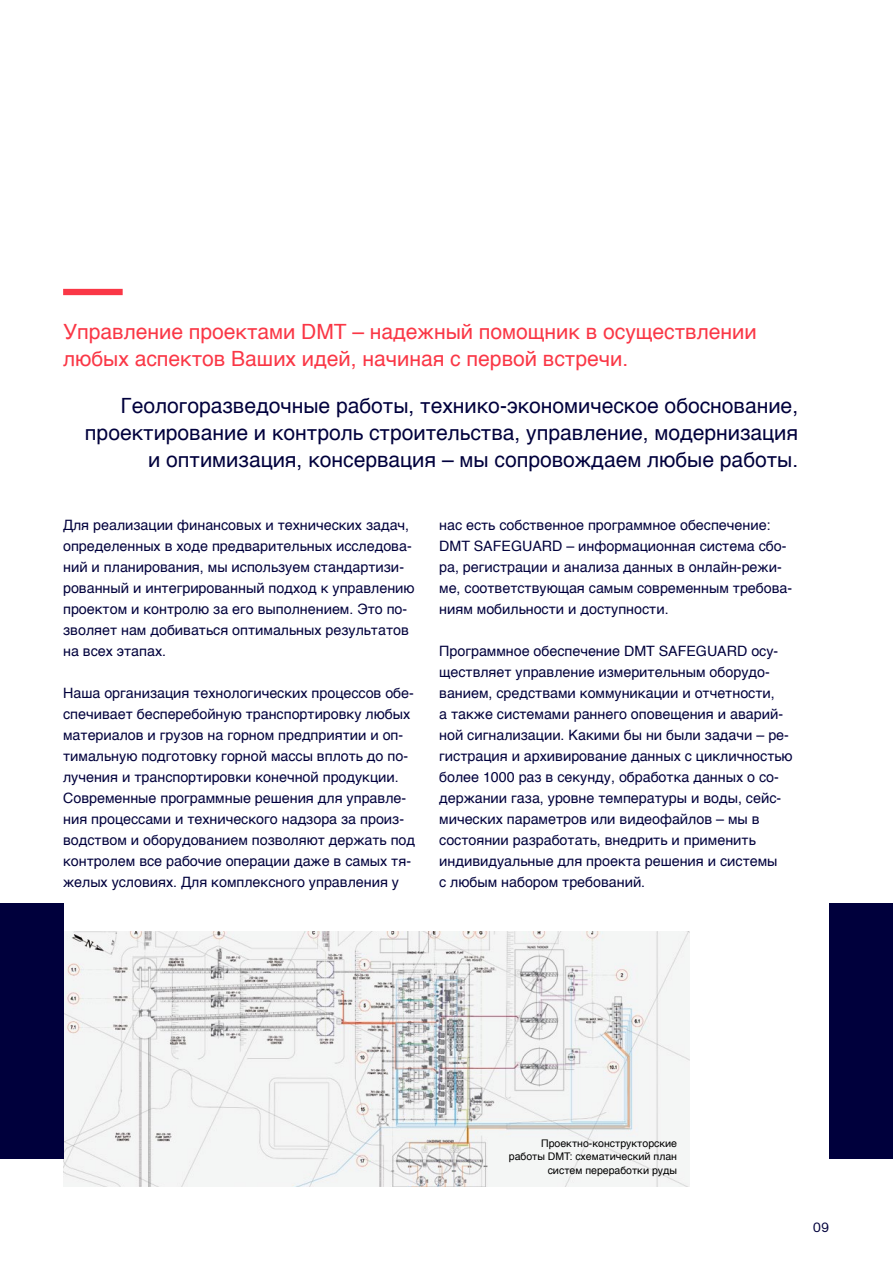
<style>
.page{position:relative;width:893px;height:1263px;background:#fff}
.page>*{position:absolute;margin:0;border:0;box-sizing:border-box;transform-origin:0 0}
.t1{font:21px/27px "Helvetica";color:#00003c;text-align:right}
.t2{font:21px/27px "Helvetica";color:#fa3746}
.t3{font:14.25px/21px "Helvetica";color:#00003c}
.t4{font:13.5px "TNG Pro";color:#00003c}
.t5{font:10.5px/13.5px "Helvetica";color:#000;text-align:right}
</style>
<div class="page">
<img style="left:63px;top:931px;width:627px;height:255px">
<div style="left:830px;top:904px;width:63px;height:255px;background:#00003c"></div>
<div style="left:0;top:904px;width:63px;height:255px;background:#00003c"></div>
<div style="left:63px;top:289px;width:60px;height:6px;background:#fa3746"></div>
<h1 class="t2" style="left:63px;top:319px;width:695px">Управление проектами DMT – надежный помощник в осуществлении любых аспектов Ваших идей, начиная с первой встречи.</h1>
<h1 class="t1" style="left:85px;top:393px;width:715px">Геологоразведочные работы, технико-экономическое обоснование, проектирование и контроль строительства, управление, модернизация и оптимизация, консервация – мы сопровождаем любые работы.</h1>
<p class="t3" style="left:63px;top:515px;width:353px">Для реализации финансовых и технических задач, определенных в ходе предварительных исследова&shy;ний и планирования, мы используем стандартизи&shy;рованный и интегрированный подход к управлению проектом и контролю за его выполнением. Это по&shy;зволяет нам добиваться оптимальных результатов на всех этапах.</p>
<p class="t3" style="left:63px;top:683px;width:354px">Наша организация технологических процессов обе&shy;спечивает бесперебойную транспортировку любых материалов и грузов на горном предприятии и оп&shy;тимальную подготовку горной массы вплоть до по&shy;лучения и транспортировки конечной продукции.<br>Современные программные решения для управле&shy;ния процессами и технического надзора за произ&shy;водством и оборудованием позволяют держать под контролем все рабочие операции даже в самых тя&shy;желых условиях. Для комплексного управления у</p>
<p class="t3" style="left:439px;top:515px;width:354px">нас есть собственное программное обеспечение:<br>DMT SAFEGUARD – информационная система сбо&shy;ра, регистрации и анализа данных в онлайн-режи&shy;ме, соответствующая самым современным требова&shy;ниям мобильности и доступности.</p>
<p class="t3" style="left:439px;top:641px;width:355px">Программное обеспечение DMT SAFEGUARD осу&shy;ществляет управление измерительным оборудо&shy;ванием, средствами коммуникации и отчетности,<br>а также системами раннего оповещения и аварий&shy;ной сигнализации. Какими бы ни были задачи – ре&shy;гистрация и архивирование данных с цикличностью более 1000 раз в секунду, обработка данных о со&shy;держании газа, уровне температуры и воды, сейс&shy;мических параметров или видеофайлов – мы в состоянии разработать, внедрить и применить индивидуальные для проекта решения и системы<br>с любым набором требований.</p>
<p class="t5" style="left:509px;top:1136px;width:170px">Проектно-конструкторские работы DMT: схематический план систем переработки руды</p>
<p class="t4" style="left:813px;top:1219px;width:18px">09</p>
</div>
